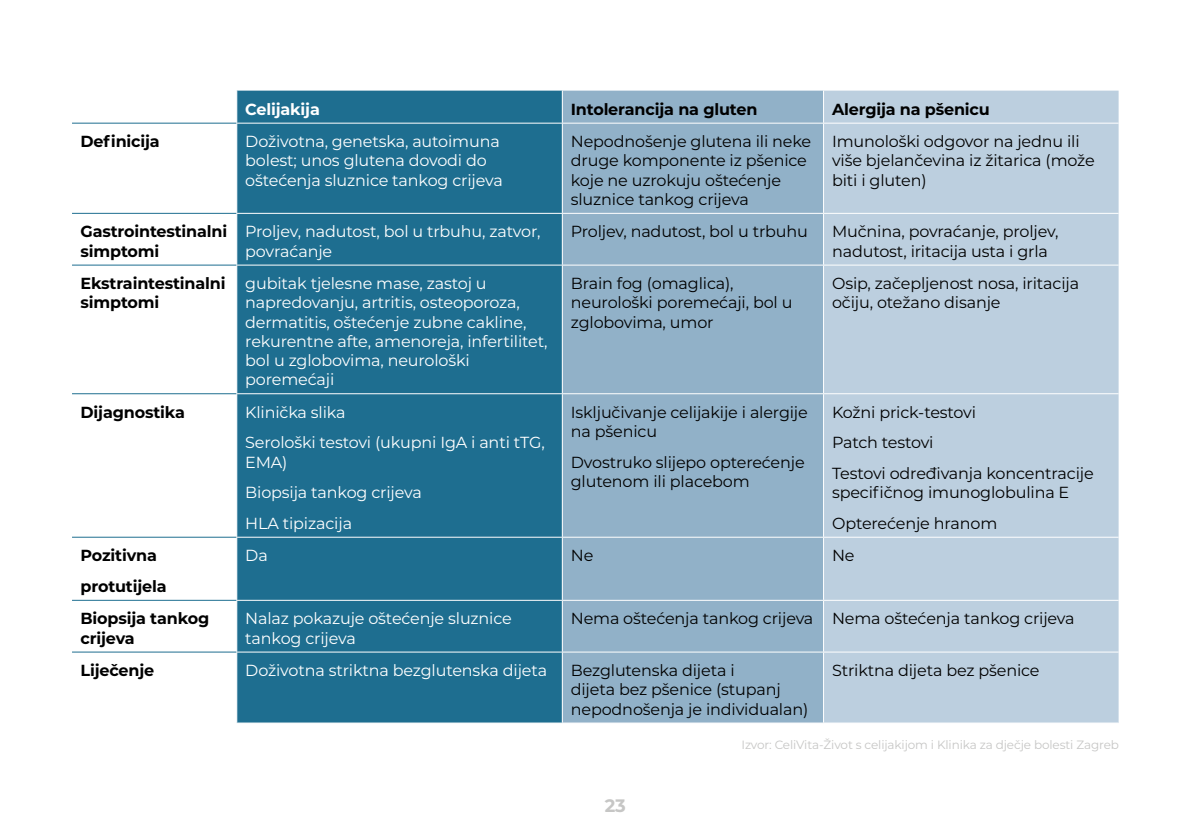
<style>
.page{position:relative;width:1191px;height:840px;background:#fff}
.page>*{position:absolute;margin:0;border:0;box-sizing:border-box;transform-origin:0 0}
.t1{font:700 18px "Montserrat";color:#c6c6c5}
._03_Tekst{font:16px/19.2px "Montserrat";letter-spacing:-.01em;color:#000}
._03_Tekst-2{font:16px/19.2px "Montserrat";letter-spacing:-.01em;color:#fff}
._03_Tekst-3{font:700 16px/19.2px "Montserrat";letter-spacing:-.01em;color:#000}
._03_Tekst-4{font:700 16px "Montserrat";letter-spacing:-.01em;color:#fff}
._03_Tekst-5{font:12px "Montserrat";letter-spacing:-.01em;color:#c6c6c5}
</style>
<div class="page">
<svg style="left:237px;top:91px;width:325px;height:631px;background:#247192"></svg>
<div style="left:563px;top:91px;width:260px;height:631px;background:#91b1c8"></div>
<div style="left:824px;top:91px;width:294px;height:631px;background:#bccfdf"></div>
<hr style="left:236px;top:123px;width:326px;height:1px;background:#fff">
<hr style="left:562px;top:123px;width:261px;height:1px;background:#fff">
<hr style="left:823px;top:123px;width:295px;height:1px;background:#fff">
<hr style="left:236px;top:213px;width:326px;height:1px;background:#fff">
<hr style="left:562px;top:213px;width:261px;height:1px;background:#fff">
<hr style="left:823px;top:213px;width:295px;height:1px;background:#fff">
<hr style="left:236px;top:264px;width:326px;height:1px;background:#fff">
<hr style="left:562px;top:264px;width:261px;height:1px;background:#fff">
<hr style="left:823px;top:264px;width:295px;height:1px;background:#fff">
<hr style="left:236px;top:393px;width:326px;height:1px;background:#fff">
<hr style="left:562px;top:393px;width:261px;height:1px;background:#fff">
<hr style="left:823px;top:393px;width:295px;height:1px;background:#fff">
<hr style="left:236px;top:536px;width:326px;height:1px;background:#fff">
<hr style="left:562px;top:536px;width:261px;height:1px;background:#fff">
<hr style="left:823px;top:536px;width:295px;height:1px;background:#fff">
<hr style="left:236px;top:599px;width:326px;height:1px;background:#fff">
<hr style="left:562px;top:599px;width:261px;height:1px;background:#fff">
<hr style="left:823px;top:599px;width:295px;height:1px;background:#fff">
<hr style="left:236px;top:651px;width:326px;height:1px;background:#fff">
<hr style="left:562px;top:651px;width:261px;height:1px;background:#fff">
<hr style="left:823px;top:651px;width:295px;height:1px;background:#fff">
<hr style="left:72px;top:123px;width:164px;height:1px;background:#1e6e90">
<hr style="left:72px;top:213px;width:164px;height:1px;background:#1e6e90">
<hr style="left:72px;top:264px;width:164px;height:1px;background:#1e6e90">
<hr style="left:72px;top:393px;width:164px;height:1px;background:#1e6e90">
<hr style="left:72px;top:536px;width:164px;height:1px;background:#1e6e90">
<hr style="left:72px;top:599px;width:164px;height:1px;background:#1e6e90">
<hr style="left:72px;top:651px;width:164px;height:1px;background:#1e6e90">
<p class="_03_Tekst-4" style="left:245px;top:97px;width:76px">Celijakija</p>
<p class="_03_Tekst-3" style="left:571px;top:98px;width:188px">Intolerancija na gluten</p>
<p class="_03_Tekst-3" style="left:832px;top:98px;width:159px">Alergija na pšenicu</p>
<p class="_03_Tekst-3" style="left:81px;top:131px;width:81px">Definicija</p>
<p class="_03_Tekst-2" style="left:245px;top:131px;width:259px">Doživotna, genetska, autoimuna bolest; unos glutena dovodi do oštećenja sluznice tankog crijeva</p>
<p class="_03_Tekst" style="left:571px;top:131px;width:242px">Nepodnošenje glutena ili neke druge komponente iz pšenice koje ne uzrokuju oštećenje sluznice tankog crijeva</p>
<p class="_03_Tekst" style="left:832px;top:131px;width:264px">Imunološki odgovor na jednu ili više bjelančevina iz žitarica (može biti i gluten)</p>
<p class="_03_Tekst-3" style="left:81px;top:221px;width:148px">Gastrointestinalni simptomi</p>
<p class="_03_Tekst-2" style="left:245px;top:221px;width:297px">Proljev, nadutost, bol u trbuhu, zatvor, povraćanje</p>
<p class="_03_Tekst" style="left:571px;top:221px;width:239px">Proljev, nadutost, bol u trbuhu</p>
<p class="_03_Tekst" style="left:832px;top:221px;width:228px">Mučnina, povraćanje, proljev, nadutost, iritacija usta i grla</p>
<p class="_03_Tekst-3" style="left:81px;top:273px;width:146px">Ekstraintestinalni simptomi</p>
<p class="_03_Tekst-2" style="left:245px;top:273px;width:304px">gubitak tjelesne mase, zastoj u napredovanju, artritis, osteoporoza, dermatitis, oštećenje zubne cakline, rekurentne afte, amenoreja, infertilitet, bol u zglobovima, neurološki poremećaji</p>
<p class="_03_Tekst" style="left:571px;top:273px;width:223px">Brain fog (omaglica), neurološki poremećaji, bol u zglobovima, umor</p>
<p class="_03_Tekst" style="left:832px;top:273px;width:248px">Osip, začepljenost nosa, iritacija očiju, otežano disanje</p>
<p class="_03_Tekst-3" style="left:81px;top:401px;width:106px">Dijagnostika</p>
<p class="_03_Tekst-2" style="left:245px;top:401px;width:102px">Klinička slika</p>
<p class="_03_Tekst-2" style="left:245px;top:432px;width:301px">Serološki testovi (ukupni IgA i anti tTG,<br>EMA)</p>
<p class="_03_Tekst-2" style="left:245px;top:482px;width:178px">Biopsija tankog crijeva</p>
<p class="_03_Tekst-2" style="left:245px;top:512px;width:108px">HLA tipizacija</p>
<p class="_03_Tekst" style="left:571px;top:401px;width:238px">Isključivanje celijakije i alergije na pšenicu</p>
<p class="_03_Tekst" style="left:571px;top:451px;width:235px">Dvostruko slijepo opterećenje glutenom ili placebom</p>
<p class="_03_Tekst" style="left:832px;top:401px;width:145px">Kožni prick-testovi</p>
<p class="_03_Tekst" style="left:832px;top:432px;width:103px">Patch testovi</p>
<p class="_03_Tekst" style="left:832px;top:463px;width:263px">Testovi određivanja koncentracije specifičnog imunoglobulina E</p>
<p class="_03_Tekst" style="left:832px;top:512px;width:167px">Opterećenje hranom</p>
<p class="_03_Tekst-3" style="left:81px;top:545px;width:78px">Pozitivna</p>
<p class="_03_Tekst-3" style="left:81px;top:575px;width:88px">protutijela</p>
<p class="_03_Tekst-2" style="left:245px;top:545px;width:24px">Da</p>
<p class="_03_Tekst" style="left:571px;top:545px;width:24px">Ne</p>
<p class="_03_Tekst" style="left:832px;top:545px;width:24px">Ne</p>
<p class="_03_Tekst-3" style="left:81px;top:608px;width:130px">Biopsija tankog crijeva</p>
<p class="_03_Tekst-2" style="left:245px;top:608px;width:268px">Nalaz pokazuje oštećenje sluznice tankog crijeva</p>
<p class="_03_Tekst" style="left:571px;top:608px;width:244px">Nema oštećenja tankog crijeva</p>
<p class="_03_Tekst" style="left:832px;top:608px;width:244px">Nema oštećenja tankog crijeva</p>
<p class="_03_Tekst-3" style="left:81px;top:659px;width:75px">Liječenje</p>
<p class="_03_Tekst-2" style="left:245px;top:659px;width:303px">Doživotna striktna bezglutenska dijeta</p>
<p class="_03_Tekst" style="left:571px;top:659px;width:239px">Bezglutenska dijeta i<br>dijeta bez pšenice (stupanj nepodnošenja je individualan)</p>
<p class="_03_Tekst" style="left:832px;top:659px;width:209px">Striktna dijeta bez pšenice</p>
<p class="_03_Tekst-5" style="left:741px;top:736px;width:379px">Izvor: CeliVita-Život s celijakijom i Klinika za dječje bolesti Zagreb</p>
<p class="t1" style="left:605px;top:791px;width:23px">23</p>
</div>
